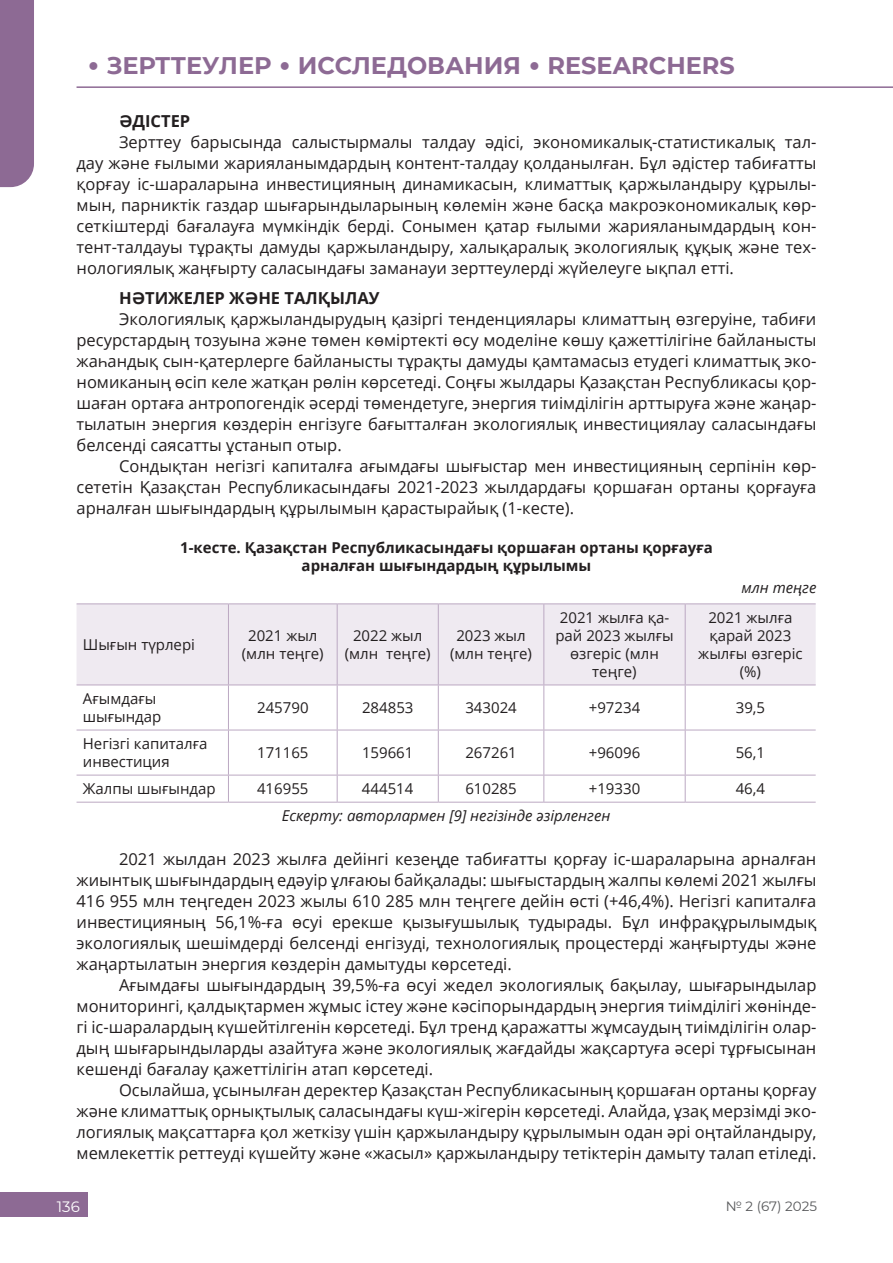
<style>
.page{position:relative;width:893px;height:1263px;background:#fff}
.page>*{position:absolute;margin:0;border:0;box-sizing:border-box;transform-origin:0 0}
.t1{font:700 24px "Montserrat";color:#8d6a94}
.t2{font:16.5px/21px "Open Sans";color:#231f20;text-align:justify}
.t3{font:700 16.5px "Open Sans";color:#231f20}
.t4{font:15px/18px "Open Sans";color:#231f20;text-align:center}
.t5{font:700 15px/18px "Open Sans";color:#231f20;text-align:center}
.t6{font:italic 15px "Open Sans";color:#231f20}
.t7{font:15px "Montserrat";color:#fff}
.t8{font:13.5px "Montserrat";letter-spacing:-.005em;color:#57585a}
.s1{font-family:"DIN Pro";font-weight:400}
</style>
<div class="page">
<div style="left:0;top:1192px;width:88px;height:24px;background:#8d6a94"></div>
<div style="left:0;top:0;width:34px;height:187px;background:#8d6a94"></div>
<hr style="left:77px;top:86px;width:816px;height:2px;background:#8d6a94">
<div style="left:77px;top:604px;width:739px;height:81px;background:#efeaf1"></div>
<hr style="left:77px;top:603px;width:151px;height:1px;background:#bba8c2">
<hr style="left:228px;top:603px;width:109px;height:1px;background:#bba8c2">
<hr style="left:228px;top:604px;width:1px;height:81px;background:#bba8c2">
<hr style="left:337px;top:603px;width:101px;height:1px;background:#bba8c2">
<hr style="left:337px;top:604px;width:1px;height:81px;background:#bba8c2">
<hr style="left:438px;top:603px;width:106px;height:1px;background:#bba8c2">
<hr style="left:438px;top:604px;width:1px;height:81px;background:#bba8c2">
<hr style="left:544px;top:603px;width:141px;height:1px;background:#bba8c2">
<hr style="left:543px;top:604px;width:1px;height:81px;background:#bba8c2">
<hr style="left:685px;top:603px;width:131px;height:1px;background:#bba8c2">
<hr style="left:685px;top:604px;width:1px;height:81px;background:#bba8c2">
<hr style="left:77px;top:685px;width:151px;height:1px;background:#bba8c2">
<hr style="left:228px;top:685px;width:109px;height:1px;background:#bba8c2">
<hr style="left:228px;top:685px;width:1px;height:45px;background:#bba8c2">
<hr style="left:337px;top:685px;width:101px;height:1px;background:#bba8c2">
<hr style="left:337px;top:685px;width:1px;height:45px;background:#bba8c2">
<hr style="left:438px;top:685px;width:106px;height:1px;background:#bba8c2">
<hr style="left:438px;top:685px;width:1px;height:45px;background:#bba8c2">
<hr style="left:544px;top:685px;width:141px;height:1px;background:#bba8c2">
<hr style="left:543px;top:685px;width:1px;height:45px;background:#bba8c2">
<hr style="left:685px;top:685px;width:131px;height:1px;background:#bba8c2">
<hr style="left:685px;top:685px;width:1px;height:45px;background:#bba8c2">
<hr style="left:77px;top:730px;width:151px;height:1px;background:#bba8c2">
<hr style="left:228px;top:730px;width:109px;height:1px;background:#bba8c2">
<hr style="left:228px;top:730px;width:1px;height:45px;background:#bba8c2">
<hr style="left:337px;top:730px;width:101px;height:1px;background:#bba8c2">
<hr style="left:337px;top:730px;width:1px;height:45px;background:#bba8c2">
<hr style="left:438px;top:730px;width:106px;height:1px;background:#bba8c2">
<hr style="left:438px;top:730px;width:1px;height:45px;background:#bba8c2">
<hr style="left:544px;top:730px;width:141px;height:1px;background:#bba8c2">
<hr style="left:543px;top:730px;width:1px;height:45px;background:#bba8c2">
<hr style="left:685px;top:730px;width:131px;height:1px;background:#bba8c2">
<hr style="left:685px;top:730px;width:1px;height:45px;background:#bba8c2">
<hr style="left:77px;top:775px;width:151px;height:1px;background:#bba8c2">
<hr style="left:228px;top:775px;width:109px;height:1px;background:#bba8c2">
<svg style="left:228px;top:775px;width:1px;height:27px"></svg>
<hr style="left:337px;top:775px;width:101px;height:1px;background:#bba8c2">
<svg style="left:337px;top:775px;width:1px;height:27px"></svg>
<hr style="left:438px;top:775px;width:106px;height:1px;background:#bba8c2">
<svg style="left:438px;top:775px;width:1px;height:27px"></svg>
<hr style="left:544px;top:775px;width:141px;height:1px;background:#bba8c2">
<svg style="left:543px;top:775px;width:1px;height:27px"></svg>
<hr style="left:685px;top:775px;width:131px;height:1px;background:#bba8c2">
<svg style="left:685px;top:775px;width:1px;height:27px"></svg>
<hr style="left:77px;top:802px;width:151px;height:1px;background:#bba8c2">
<hr style="left:228px;top:802px;width:109px;height:1px;background:#bba8c2">
<hr style="left:337px;top:802px;width:101px;height:1px;background:#bba8c2">
<hr style="left:438px;top:802px;width:106px;height:1px;background:#bba8c2">
<hr style="left:544px;top:802px;width:141px;height:1px;background:#bba8c2">
<hr style="left:685px;top:802px;width:131px;height:1px;background:#bba8c2">
<h1 class="t1" style="left:87px;top:48px;width:649px"><span class="s1">•</span> ЗЕРТТЕУЛЕР <span class="s1">•</span> ИССЛЕДОВАНИЯ <span class="s1">•</span> RESEARCHERS</h1>
<p class="t3" style="left:119px;top:110px;width:73px">ӘДІСТЕР</p>
<p class="t2" style="left:77px;top:132px;width:741px;text-indent:43px">Зерттеу барысында салыстырмалы талдау әдісі, экономикалық-статистикалық тал&shy;дау және ғылыми жарияланымдардың контент-талдау қолданылған. Бұл әдістер табиғатты қорғау іс-шараларына инвестицияның динамикасын, климаттық қаржыландыру құрылы&shy;мын, парниктік газдар шығарындыларының көлемін және басқа макроэкономикалық көр&shy;сеткіштерді бағалауға мүмкіндік берді. Сонымен қатар ғылыми жарияланымдардың кон&shy;тент-талдауы тұрақты дамуды қаржыландыру, халықаралық экологиялық құқық және тех&shy;нологиялық жаңғырту саласындағы заманауи зерттеулерді жүйелеуге ықпал етті.</p>
<p class="t3" style="left:119px;top:286px;width:262px">НӘТИЖЕЛЕР ЖӘНЕ ТАЛҚЫЛАУ</p>
<p class="t2" style="left:77px;top:308px;width:741px;text-indent:43px">Экологиялық қаржыландырудың қазіргі тенденциялары климаттың өзгеруіне, табиғи ресурстардың тозуына және төмен көміртекті өсу моделіне көшу қажеттілігіне байланысты жаһандық сын-қатерлерге байланысты тұрақты дамуды қамтамасыз етудегі климаттық эко&shy;номиканың өсіп келе жатқан рөлін көрсетеді. Соңғы жылдары Қазақстан Республикасы қор&shy;шаған ортаға антропогендік әсерді төмендетуге, энергия тиімділігін арттыруға және жаңар&shy;тылатын энергия көздерін енгізуге бағытталған экологиялық инвестициялау саласындағы белсенді саясатты ұстанып отыр.</p>
<p class="t2" style="left:77px;top:455px;width:741px;text-indent:43px">Сондықтан негізгі капиталға ағымдағы шығыстар мен инвестицияның серпінін көр&shy;сететін Қазақстан Республикасындағы 2021-2023 жылдардағы қоршаған ортаны қорғауға арналған шығындардың құрылымын қарастырайық (1-кесте).</p>
<p class="t5" style="left:180px;top:538px;width:534px">1-кесте. Қазақстан Республикасындағы қоршаған ортаны қорғауға арналған шығындардың құрылымы</p>
<p class="t6" style="left:741px;top:577px;width:76px">млн теңге</p>
<p class="t4" style="left:83px;top:635px;width:114px">Шығын түрлері</p>
<p class="t4" style="left:242px;top:626px;width:83px">2021 жыл (млн теңге)</p>
<p class="t4" style="left:345px;top:626px;width:87px">2022 жыл (млн теңге)</p>
<p class="t4" style="left:450px;top:626px;width:83px">2023 жыл (млн теңге)</p>
<p class="t4" style="left:555px;top:608px;width:120px">2021 жылға қа&shy;рай 2023 жылғы өзгеріс (млн теңге)</p>
<p class="t4" style="left:698px;top:608px;width:106px">2021 жылға қарай 2023 жылғы өзгеріс (%)</p>
<p class="t4" style="left:83px;top:689px;width:80px;text-align:left">Ағымдағы шығындар</p>
<p class="t4" style="left:257px;top:698px;width:53px">245790</p>
<p class="t4" style="left:362px;top:698px;width:53px">284853</p>
<p class="t4" style="left:465px;top:698px;width:53px">343024</p>
<p class="t4" style="left:589px;top:698px;width:53px">+97234</p>
<p class="t4" style="left:736px;top:698px;width:31px">39,5</p>
<p class="t4" style="left:83px;top:734px;width:126px;text-align:left">Негізгі капиталға инвестиция</p>
<p class="t4" style="left:257px;top:743px;width:53px">171165</p>
<p class="t4" style="left:362px;top:743px;width:53px">159661</p>
<p class="t4" style="left:465px;top:743px;width:53px">267261</p>
<p class="t4" style="left:589px;top:743px;width:53px">+96096</p>
<p class="t4" style="left:736px;top:743px;width:31px">56,1</p>
<p class="t4" style="left:83px;top:779px;width:134px">Жалпы шығындар</p>
<p class="t4" style="left:257px;top:779px;width:53px">416955</p>
<p class="t4" style="left:362px;top:779px;width:53px">444514</p>
<p class="t4" style="left:465px;top:779px;width:53px">610285</p>
<p class="t4" style="left:589px;top:779px;width:53px">+19330</p>
<p class="t4" style="left:736px;top:779px;width:31px">46,4</p>
<p class="t6" style="left:282px;top:806px;width:330px">Ескерту: авторлармен [9] негізінде әзірленген</p>
<p class="t2" style="left:77px;top:848px;width:741px;text-indent:43px">2021 жылдан 2023 жылға дейінгі кезеңде табиғатты қорғау іс-шараларына арналған жиынтық шығындардың едәуір ұлғаюы байқалады: шығыстардың жалпы көлемі 2021 жылғы 416 955 млн теңгеден 2023 жылы 610 285 млн теңгеге дейін өсті (+46,4%). Негізгі капиталға инвестицияның 56,1%-ға өсуі ерекше қызығушылық тудырады. Бұл инфрақұрылымдық экологиялық шешімдерді белсенді енгізуді, технологиялық процестерді жаңғыртуды және жаңартылатын энергия көздерін дамытуды көрсетеді.</p>
<p class="t2" style="left:77px;top:974px;width:741px;text-indent:43px">Ағымдағы шығындардың 39,5%-ға өсуі жедел экологиялық бақылау, шығарындылар мониторингі, қалдықтармен жұмыс істеу және кәсіпорындардың энергия тиімділігі жөнінде&shy;гі іс-шаралардың күшейтілгенін көрсетеді. Бұл тренд қаражатты жұмсаудың тиімділігін олар&shy;дың шығарындыларды азайтуға және экологиялық жағдайды жақсартуға әсері тұрғысынан кешенді бағалау қажеттілігін атап көрсетеді.</p>
<p class="t2" style="left:77px;top:1079px;width:741px;text-indent:43px">Осылайша, ұсынылған деректер Қазақстан Республикасының қоршаған ортаны қорғау және климаттық орнықтылық саласындағы күш-жігерін көрсетеді. Алайда, ұзақ мерзімді эко&shy;логиялық мақсаттарға қол жеткізу үшін қаржыландыру құрылымын одан әрі оңтайландыру, мемлекеттік реттеуді күшейту және «жасыл» қаржыландыру тетіктерін дамыту талап етіледі.</p>
<p class="t7" style="left:57px;top:1196px;width:25px">136</p>
<p class="t8" style="left:726px;top:1197px;width:93px">№ 2 (67) 2025</p>
</div>
